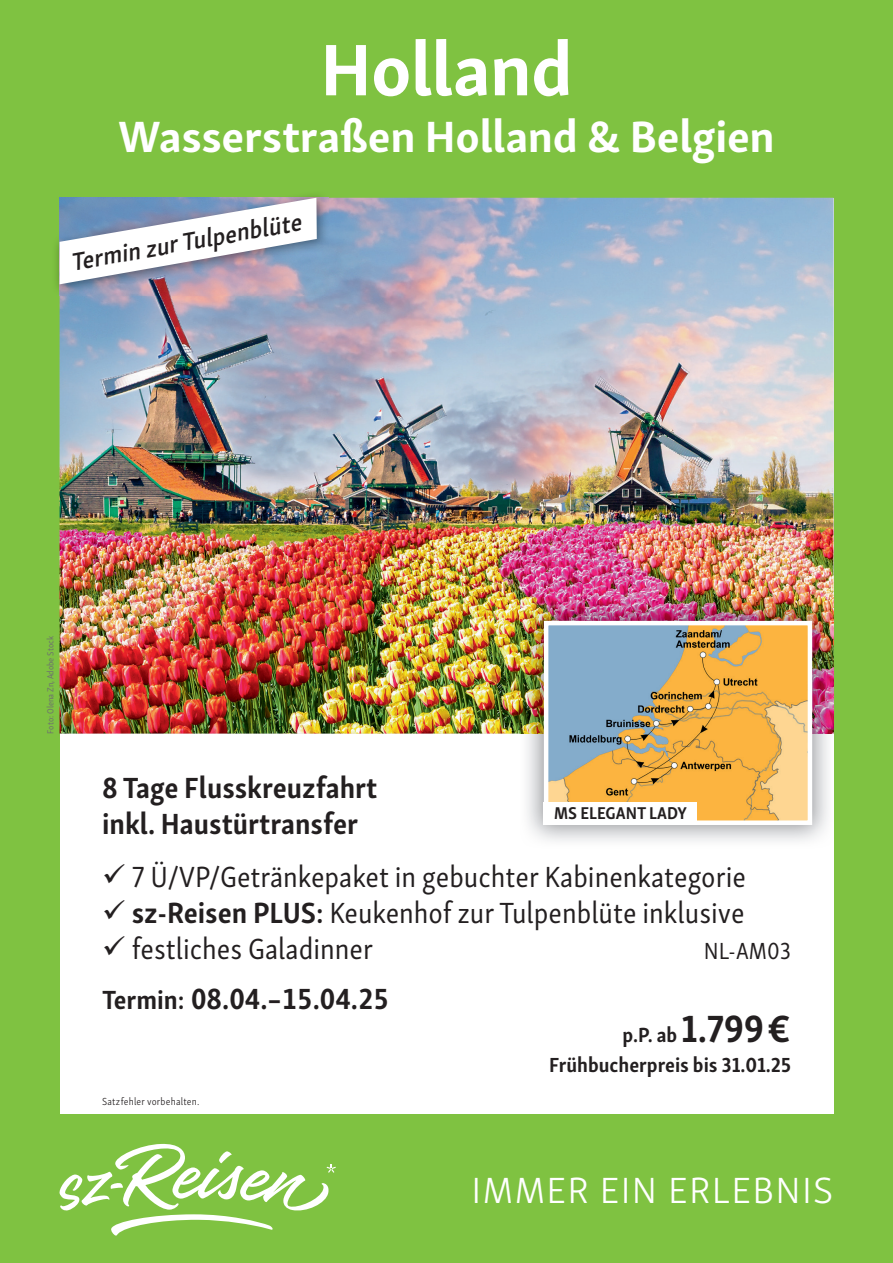
<style>
.page{position:relative;width:893px;height:1263px;background:#7fc241}
.page>*{position:absolute;margin:0;border:0;box-sizing:border-box;transform-origin:0 0}
.t1{font:700 75px "Skolar Sans Latn";letter-spacing:-.01em;color:#fff}
.t2{font:700 45px "Skolar Sans Latn";letter-spacing:-.005em;color:#fff}
.t3{font:300 37.5px "Skolar Sans Latn";letter-spacing:.035em;color:#fff}
.t4{font:30px "Skolar Sans Latn Cn";color:#231f20}
.t5{font:700 30px/36px "Skolar Sans Latn Cn";color:#231f20}
.t6{font:italic 600 25.5px "Skolar Sans Latn Cn";color:#231f20}
.t7{font:24px "Skolar Sans Latn Cn";color:#231f20}
.t8{font:700 21px/30px "Skolar Sans Latn Cn";color:#231f20;text-align:right}
.t9{font:700 17.55px "Skolar Sans Latn Cn";color:#231f20}
.t10{font:300 10.5px "Skolar Sans Latn Cn";letter-spacing:.02em;color:#231f20}
.t11{font:9px "Skolar Sans Latn Cn";color:#6c6d70}
.s1{font-weight:700}
.s2{font-size:27px}
.s3{font-size:39px}
</style>
<div class="page">
<div style="left:60px;top:702px;width:773px;height:412px;background:#fff"></div>
<img style="left:60px;top:198px;width:773px;height:535px">
<svg style="left:60px;top:1143px;width:276px;height:93px"></svg>
<img style="left:520px;top:597px;width:314px;height:251px">
<img style="left:549px;top:626px;width:258px;height:194px">
<div style="left:544px;top:621px;width:268px;height:204px;border:4px solid #fff"></div>
<div style="left:544px;top:803px;width:153px;height:22px;background:#fff"></div>
<img style="left:56px;top:195px;width:273px;height:101px">
<img style="left:60px;top:198px;width:269px;height:98px">
<svg style="left:60px;top:198px;width:257px;height:86px"></svg>
<h1 class="t1" style="left:320px;top:9px;width:254px">Holland</h1>
<h2 class="t2" style="left:118px;top:100px;width:658px">Wasserstraßen Holland &amp; Belgien</h2>
<p class="t6" style="left:67px;top:242px;width:235px;rotate:-10deg">Termin zur Tulpenblüte</p>
<p class="t11" style="left:44px;top:733px;width:99px;rotate:-90deg">Foto: Olena Zn, Adobe Stock</p>
<p class="t5" style="left:102px;top:767px;width:277px">8 Tage Flusskreuzfahrt inkl. Haustürtransfer</p>
<p class="t4" style="left:102px;top:854px;width:645px">✓ 7 Ü/VP/Getränkepaket in gebuchter Kabinenkategorie</p>
<p class="t4" style="left:102px;top:890px;width:644px">✓ <span class="s1">sz-Reisen PLUS:</span> Keukenhof zur Tulpenblüte inklusive</p>
<p class="t4" style="left:102px;top:926px;width:273px">✓ festliches Galadinner</p>
<p class="t7" style="left:704px;top:932px;width:89px">NL-AM03</p>
<p class="t5" style="left:102px;top:978px;width:289px"><span class="s2">Termin:</span> 08.04.–15.04.25</p>
<p class="t8" style="left:549px;top:1017px;width:243px">p.P. ab <span class="s3">1.799 €<br></span>Frühbucherpreis bis 31.01.25</p>
<p class="t9" style="left:554px;top:799px;width:134px">MS ELEGANT LADY</p>
<p class="t10" style="left:102px;top:1093px;width:99px">Satzfehler vorbehalten.</p>
<p class="t3" style="left:472px;top:1162px;width:363px">IMMER EIN ERLEBNIS</p>
</div>
